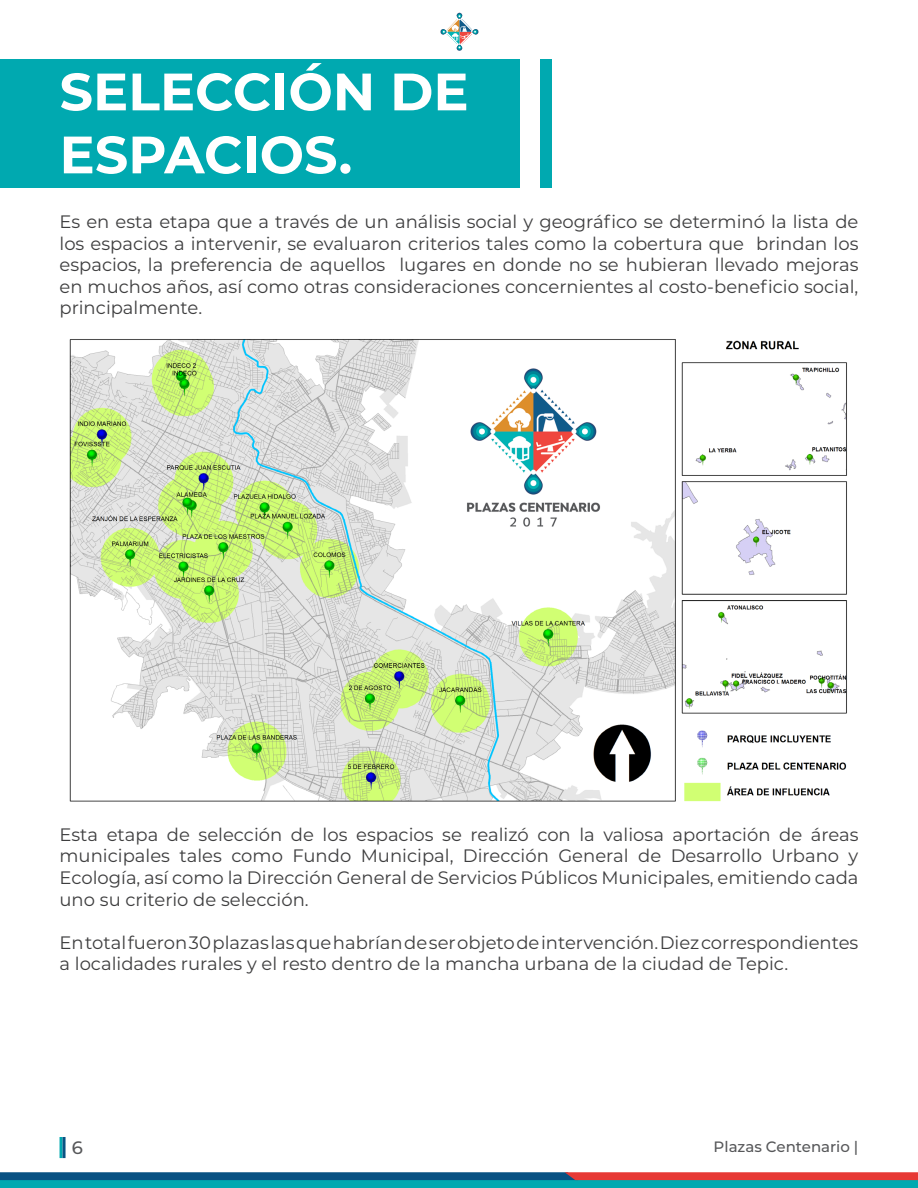
<style>
.page{position:relative;width:918px;height:1188px;background:#fff}
.page>*{position:absolute;margin:0;border:0;box-sizing:border-box;transform-origin:0 0}
.t1{font:700 52.5px/63px "Montserrat";color:#fff}
.t2{font:18px/21.6px "Montserrat";color:#3e3e3f;text-align:justify}
.t3{font:500 18px "Montserrat";color:#57585a}
.t4{font:500 15px "Montserrat";color:#57585a}
</style>
<div class="page">
<svg style="left:440px;top:13px;width:39px;height:38px"></svg>
<hr style="left:60px;top:1137px;width:3px;height:21px;background:#00a9b0">
<hr style="left:63px;top:1137px;width:3px;height:21px;background:#095283">
<div style="left:0;top:1180px;width:918px;height:8px;background:#00a9b0"></div>
<svg style="left:0;top:1172px;width:918px;height:8px;background:#624e6a"></svg>
<div style="left:0;top:60px;width:520px;height:128px;background:#00a9b0"></div>
<div style="left:540px;top:60px;width:12px;height:128px;background:#00a9b0"></div>
<img style="left:69px;top:339px;width:778px;height:463px">
<img style="left:452px;top:368px;width:154px;height:162px">
<p class="t1" style="left:60px;top:58px;width:411px">SELECCIÓN DE<br>ESPACIOS.</p>
<p class="t2" style="left:60px;top:210px;width:800px">Es en esta etapa que a través de un análisis social y geográfico se determinó la lista de los espacios a intervenir, se evaluaron criterios tales como la cobertura que brindan los espacios, la preferencia de aquellos lugares en donde no se hubieran llevado mejoras en muchos años, así como otras consideraciones concernientes al costo-beneficio social, principalmente.</p>
<p class="t2" style="left:60px;top:823px;width:800px">Esta etapa de selección de los espacios se realizó con la valiosa aportación de áreas municipales tales como Fundo Municipal, Dirección General de Desarrollo Urbano y Ecología, así como la Dirección General de Servicios Públicos Municipales, emitiendo cada uno su criterio de selección.</p>
<p class="t2" style="left:60px;top:931px;width:800px">En total fueron 30 plazas las que habrían de ser objeto de intervención. Diez correspondientes a localidades rurales y el resto dentro de la mancha urbana de la ciudad de Tepic.</p>
<p class="t3" style="left:72px;top:1135px;width:13px">6</p>
<p class="t4" style="left:714px;top:1136px;width:146px">Plazas Centenario |</p>
</div>
